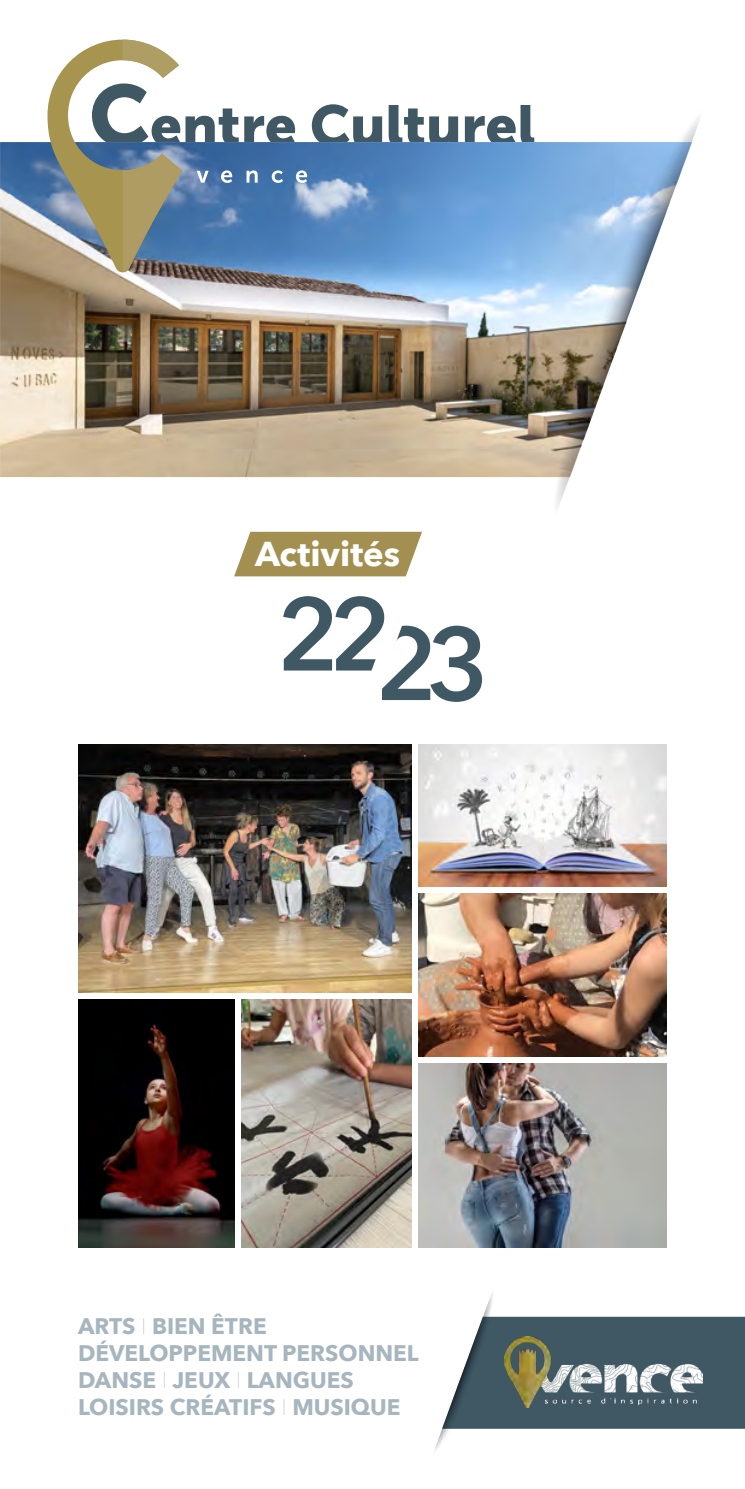
<style>
.page{position:relative;width:745px;height:1489px;background:#fff}
.page>*{position:absolute;margin:0;border:0;box-sizing:border-box;transform-origin:0 0}
.t1{font:600 102.5px "Avenir Next";color:#3f5864}
.t2{font:700 34.5px "Avenir Next";color:#fff}
.t3{font:700 22.5px/27px "Avenir Next";color:#90a3ae}
.s1{font-weight:200}
</style>
<div class="page">
<img style="left:0;top:142px;width:550px;height:335px">
<svg style="left:550px;top:118px;width:150px;height:389px"></svg>
<svg style="left:388px;top:105px;width:70px;height:37px"></svg>
<svg style="left:464px;top:105px;width:70px;height:37px"></svg>
<svg style="left:311px;top:104px;width:71px;height:38px"></svg>
<svg style="left:244px;top:116px;width:51px;height:26px"></svg>
<svg style="left:47px;top:40px;width:191px;height:232px"></svg>
<svg style="left:246px;top:170px;width:11px;height:13px"></svg>
<svg style="left:271px;top:170px;width:12px;height:13px"></svg>
<svg style="left:296px;top:170px;width:11px;height:13px"></svg>
<svg style="left:434px;top:1293px;width:310px;height:158px"></svg>
<img style="left:78px;top:744px;width:333px;height:248px">
<img style="left:241px;top:999px;width:170px;height:248px">
<img style="left:78px;top:999px;width:156px;height:248px">
<img style="left:418px;top:744px;width:248px;height:142px">
<img style="left:418px;top:1063px;width:248px;height:184px">
<img style="left:418px;top:893px;width:248px;height:163px">
<svg style="left:234px;top:531px;width:188px;height:46px"></svg>
<h2 class="t2" style="left:255px;top:524px;width:146px">Activités</h2>
<h1 class="t1" style="left:276px;top:561px;width:214px">2223</h1>
<p class="t3" style="left:78px;top:1312px;width:342px">ARTS <span class="s1">I</span> BIEN ÊTRE<br>DÉVELOPPEMENT PERSONNEL<br>DANSE <span class="s1">I</span> JEUX <span class="s1">I</span> LANGUES<br>LOISIRS CRÉATIFS <span class="s1">I</span> MUSIQUE</p>
</div>
